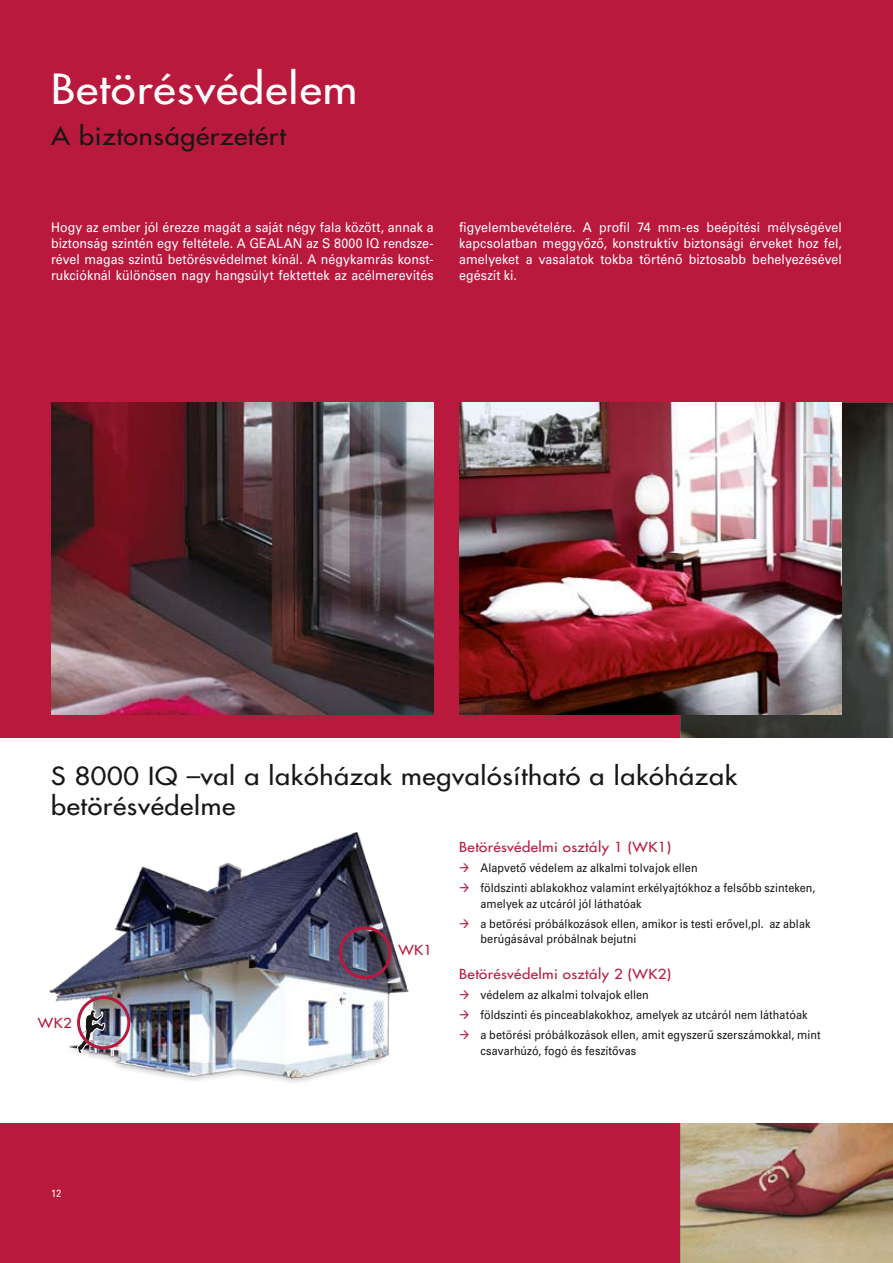
<style>
.page{position:relative;width:893px;height:1263px;background:#b8193d}
.page>*{position:absolute;margin:0;border:0;box-sizing:border-box;transform-origin:0 0}
.t1{font:500 40.5px "Futura CE";letter-spacing:.025em;color:#fff;scale:1.11 1}
.t2{font:500 24.3px/30px "Futura CE";letter-spacing:.025em;color:#181716;scale:1.11 1}
.t3{font:500 13.5px/16px "Univers CE";letter-spacing:.005em;color:#fff;text-align:justify;scale:.92 1}
.t4{font:500 13.5px "Futura CE";letter-spacing:.025em;color:#b8193d;scale:1.11 1}
.t5{font:500 12px/15.8px "Univers CE";letter-spacing:.005em;color:#181716;scale:.9 1}
.t6{font:500 10.5px "Univers CE";color:#fff;scale:.9 1}
.s1{color:#b8193d}
</style>
<div class="page">
<img style="left:680px;top:403px;width:213px;height:860px">
<img style="left:459px;top:403px;width:383px;height:311px">
<img style="left:51px;top:403px;width:383px;height:311px">
<div style="left:0;top:738px;width:893px;height:385px;background:#fff"></div>
<img style="left:49px;top:832px;width:360px;height:251px">
<svg style="left:76px;top:1009px;width:30px;height:45px"></svg>
<div style="left:339px;top:926px;width:53px;height:53px;border:3px solid #b8193d;border-radius:50%"></div>
<div style="left:77px;top:996px;width:53px;height:53px;border:3px solid #b8193d;border-radius:50%"></div>
<h1 class="t1" style="left:51px;top:60px;width:277px">Betörésvédelem</h1>
<h2 class="t2" style="left:51px;top:120px;width:213px">A biztonságérzetért</h2>
<p class="t3" style="left:51px;top:220px;width:417px">Hogy az ember jól érezze magát a saját négy fala között, annak a biztonság szintén egy feltétele. A GEALAN az S 8000 IQ rendsze&shy;rével magas szintű betörésvédelmet kínál. A négykamrás konst&shy;rukcióknál különösen nagy hangsúlyt fektettek az acélmerevítés</p>
<p class="t3" style="left:459px;top:220px;width:417px">figyelembevételére. A profil 74 mm-es beépítési mélységével kapcsolatban meggyőző, konstruktív biztonsági érveket hoz fel, amelyeket a vasalatok tokba történő biztosabb behelyezésével egészít ki.</p>
<h2 class="t2" style="left:51px;top:760px;width:620px">S 8000 IQ –val a lakóházak megvalósítható a lakóházak betörésvédelme</h2>
<p class="t4" style="left:38px;top:1013px;width:32px">WK2</p>
<p class="t6" style="left:51px;top:1187px;width:13px">12</p>
<p class="t4" style="left:398px;top:940px;width:32px">WK1</p>
<p class="t4" style="left:459px;top:837px;width:192px">Betörésvédelmi osztály 1 (WK1)</p>
<p class="t5" style="left:459px;top:860px;width:266px"><span class="s1">→</span> Alapvető védelem az alkalmi tolvajok ellen</p>
<p class="t5" style="left:480px;top:880px;width:374px;text-indent:-21px"><span class="s1">→</span> földszinti ablakokhoz valamint erkélyajtókhoz a felsőbb szinteken, amelyek az utcáról jól láthatóak</p>
<p class="t5" style="left:480px;top:916px;width:368px;text-indent:-21px"><span class="s1">→</span> a betörési próbálkozások ellen, amikor is testi erővel,pl. az ablak berúgásával próbálnak bejutni</p>
<p class="t4" style="left:459px;top:964px;width:192px">Betörésvédelmi osztály 2 (WK2)</p>
<p class="t5" style="left:459px;top:987px;width:212px"><span class="s1">→</span> védelem az alkalmi tolvajok ellen</p>
<p class="t5" style="left:459px;top:1007px;width:388px"><span class="s1">→</span> földszinti és pinceablakokhoz, amelyek az utcáról nem láthatóak</p>
<p class="t5" style="left:480px;top:1027px;width:379px;text-indent:-21px"><span class="s1">→</span> a betörési próbálkozások ellen, amit egyszerű szerszámokkal, mint csavarhúzó, fogó és feszítővas</p>
</div>
